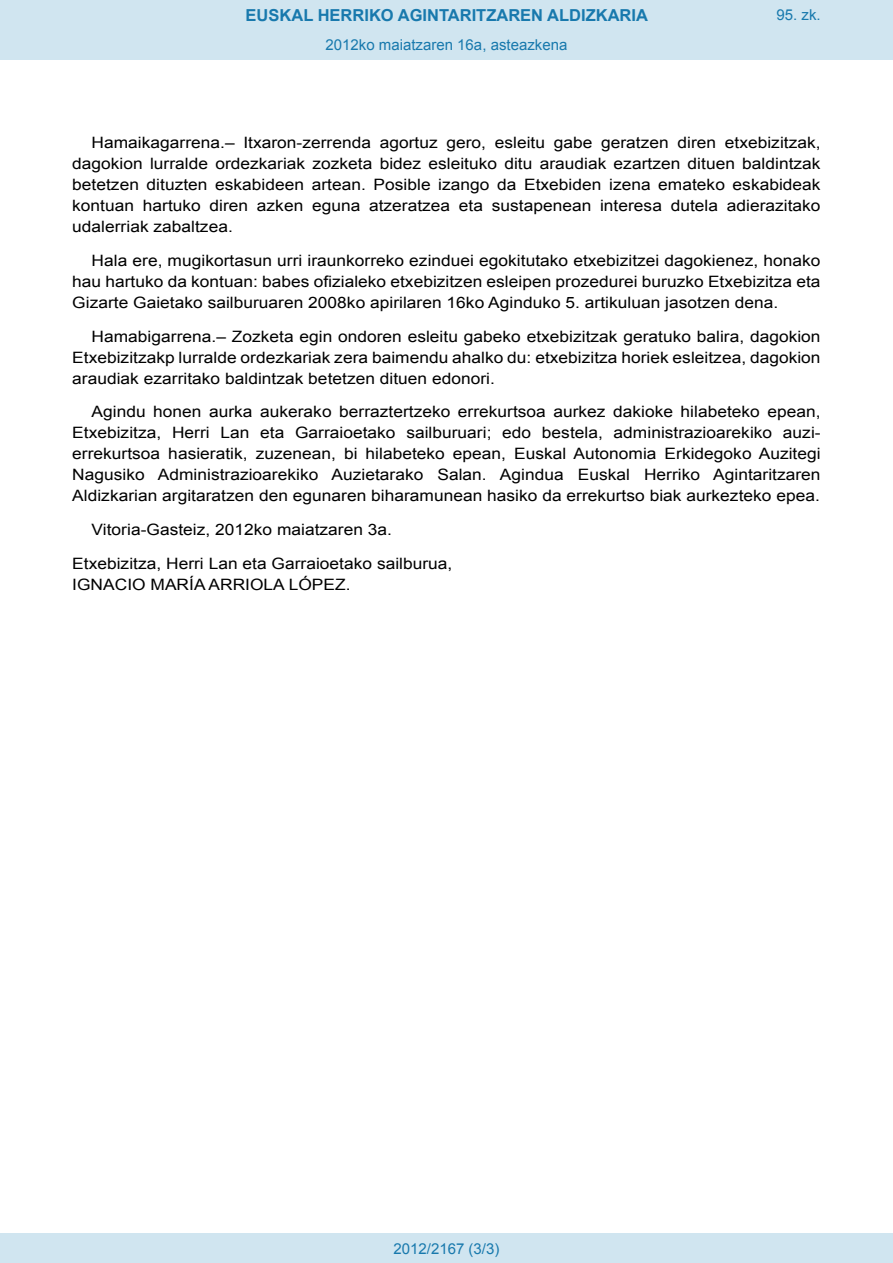
<style>
.page{position:relative;width:893px;height:1263px;background:#fff}
.page>*{position:absolute;margin:0;border:0;box-sizing:border-box;transform-origin:0 0}
.t1{font:700 16.5px "Arial";color:#1879ad}
.BOPVDetalle{font:15.6px/21px "Arial";color:#000;text-align:justify;scale:1.11 1}
.BOPVFirmaPuesto{font:15.6px "Arial";color:#000;scale:1.11 1}
.BOPVFirmaLugFec{font:15.6px "Arial";color:#000;scale:1.11 1}
.BOPVFirmaNombre{font:15.6px "Arial";color:#000;scale:1.11 1}
.Paginacion_Centro{font:15px "Arial";color:#1879ad}
</style>
<div class="page">
<div style="left:0;top:0;width:893px;height:60px;background:#d0e5f0"></div>
<div style="left:0;top:1233px;width:893px;height:30px;background:#d0e5f0"></div>
<p class="t1" style="left:246px;top:4px;width:404px">EUSKAL HERRIKO AGINTARITZAREN ALDIZKARIA</p>
<p class="Paginacion_Centro" style="left:326px;top:35px;width:243px">2012ko maiatzaren 16a, asteazkena</p>
<p class="Paginacion_Centro" style="left:776px;top:5px;width:46px">95. zk.</p>
<p class="BOPVDetalle" style="left:72px;top:132px;width:676px;text-indent:19px">Hamaikagarrena.– Itxaron-zerrenda agortuz gero, esleitu gabe geratzen diren etxebizitzak, dagokion lurralde ordezkariak zozketa bidez esleituko ditu araudiak ezartzen dituen baldintzak betetzen dituzten eskabideen artean. Posible izango da Etxebiden izena emateko eskabideak kontuan hartuko diren azken eguna atzeratzea eta sustapenean interesa dutela adierazitako udalerriak zabaltzea.</p>
<p class="BOPVDetalle" style="left:72px;top:250px;width:676px;text-indent:19px">Hala ere, mugikortasun urri iraunkorreko ezinduei egokitutako etxebizitzei dagokienez, honako hau hartuko da kontuan: babes ofizialeko etxebizitzen esleipen prozedurei buruzko Etxebizitza eta Gizarte Gaietako sailburuaren 2008ko apirilaren 16ko Aginduko 5. artikuluan jasotzen dena.</p>
<p class="BOPVDetalle" style="left:72px;top:326px;width:676px;text-indent:19px">Hamabigarrena.– Zozketa egin ondoren esleitu gabeko etxebizitzak geratuko balira, dagokion Etxebizitzakp lurralde ordezkariak zera baimendu ahalko du: etxebizitza horiek esleitzea, dagokion araudiak ezarritako baldintzak betetzen dituen edonori.</p>
<p class="BOPVDetalle" style="left:72px;top:402px;width:676px;text-indent:19px">Agindu honen aurka aukerako berraztertzeko errekurtsoa aurkez dakioke hilabeteko epean, Etxebizitza, Herri Lan eta Garraioetako sailburuari; edo bestela, administrazioarekiko auzi&shy;errekurtsoa hasieratik, zuzenean, bi hilabeteko epean, Euskal Autonomia Erkidegoko Auzitegi Nagusiko Administrazioarekiko Auzietarako Salan. Agindua Euskal Herriko Agintaritzaren Aldizkarian argitaratzen den egunaren biharamunean hasiko da errekurtso biak aurkezteko epea.</p>
<p class="BOPVFirmaLugFec" style="left:92px;top:519px;width:272px">Vitoria-Gasteiz, 2012ko maiatzaren 3a.</p>
<p class="BOPVFirmaPuesto" style="left:72px;top:553px;width:344px">Etxebizitza, Herri Lan eta Garraioetako sailburua,</p>
<p class="BOPVFirmaNombre" style="left:72px;top:574px;width:252px">IGNACIO MARÍA ARRIOLA LÓPEZ.</p>
<p class="Paginacion_Centro" style="left:393px;top:1238px;width:107px">2012/2167 (3/3)</p>
</div>
